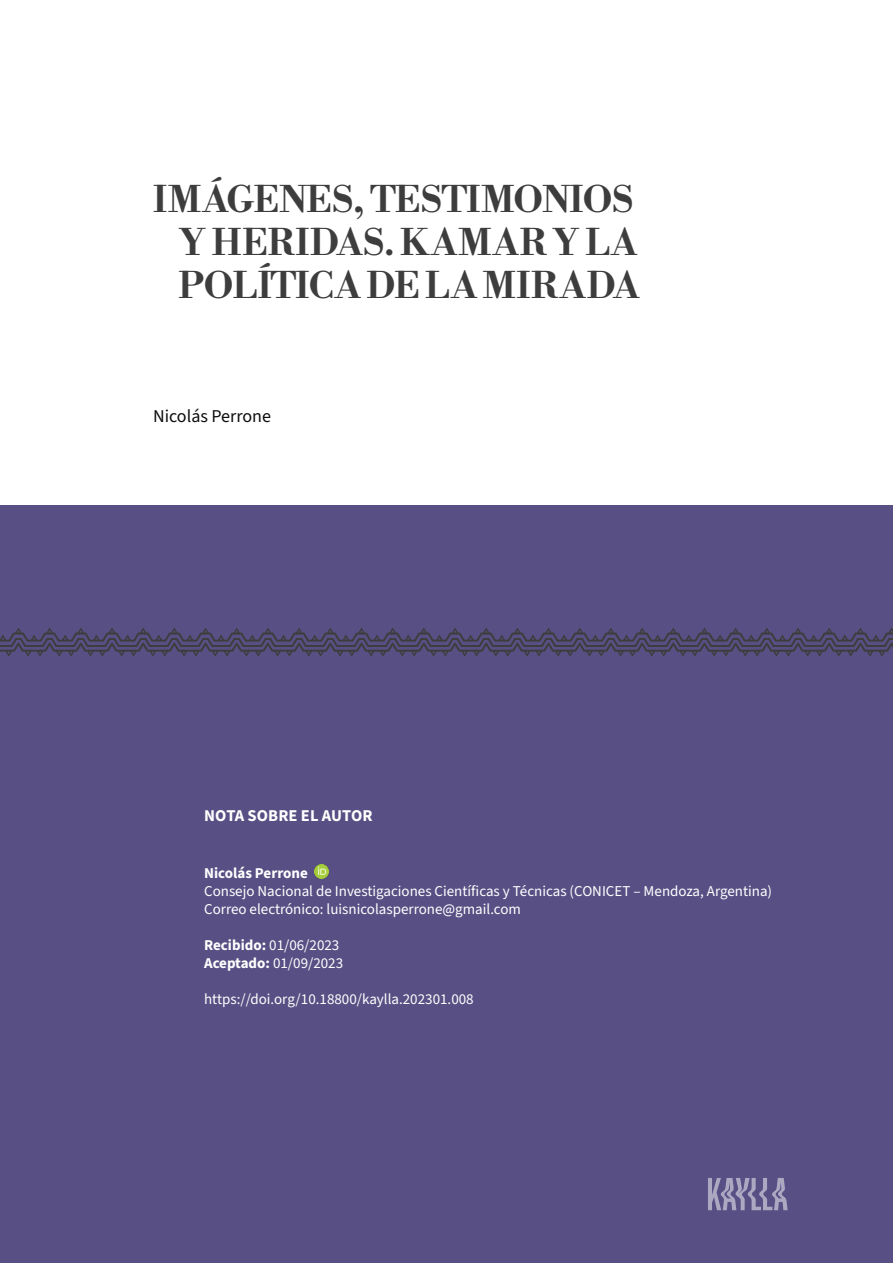
<style>
.page{position:relative;width:893px;height:1263px;background:#fff}
.page>*{position:absolute;margin:0;border:0;box-sizing:border-box;transform-origin:0 0}
.t1{font:700 36px/43.2px "Libre Bodoni";letter-spacing:.01em;color:#3d3d3d}
.t2{font:18px "Source Sans 3";color:#0d0d0d}
.t3{font:700 16.5px "Source Sans 3";letter-spacing:.005em;color:#fff}
.t4{font:15px/18px "Source Sans 3";color:#fff}
.t5{font:700 15px "Source Sans 3";color:#fff}
.s1{font-weight:700}
</style>
<div class="page">
<div style="left:0;top:505px;width:893px;height:758px;background:#585084"></div>
<svg style="left:0;top:627px;width:893px;height:30px"></svg>
<svg style="left:708px;top:1178px;width:80px;height:32px"></svg>
<img style="left:315px;top:864px;width:13px;height:14px">
<h1 class="t1" style="left:179px;top:174px;width:462px;text-indent:-26px">IMÁGENES, TESTIMONIOS<br>Y HERIDAS. KAMAR Y LA<br>POLÍTICA DE LA MIRADA</h1>
<p class="t2" style="left:153px;top:404px;width:119px">Nicolás Perrone</p>
<p class="t3" style="left:204px;top:804px;width:170px">NOTA SOBRE EL AUTOR</p>
<p class="t5" style="left:204px;top:863px;width:105px">Nicolás Perrone</p>
<p class="t4" style="left:204px;top:882px;width:570px">Consejo Nacional de Investigaciones Científicas y Técnicas (CONICET – Mendoza, Argentina)<br>Correo electrónico: luisnicolasperrone@gmail.com</p>
<p class="t4" style="left:204px;top:936px;width:141px"><span class="s1">Recibido:</span> 01/06/2023<br><span class="s1">Aceptado:</span> 01/09/2023</p>
<p class="t4" style="left:204px;top:990px;width:271px">https://doi.org/10.18800/kaylla.202301.008</p>
</div>
